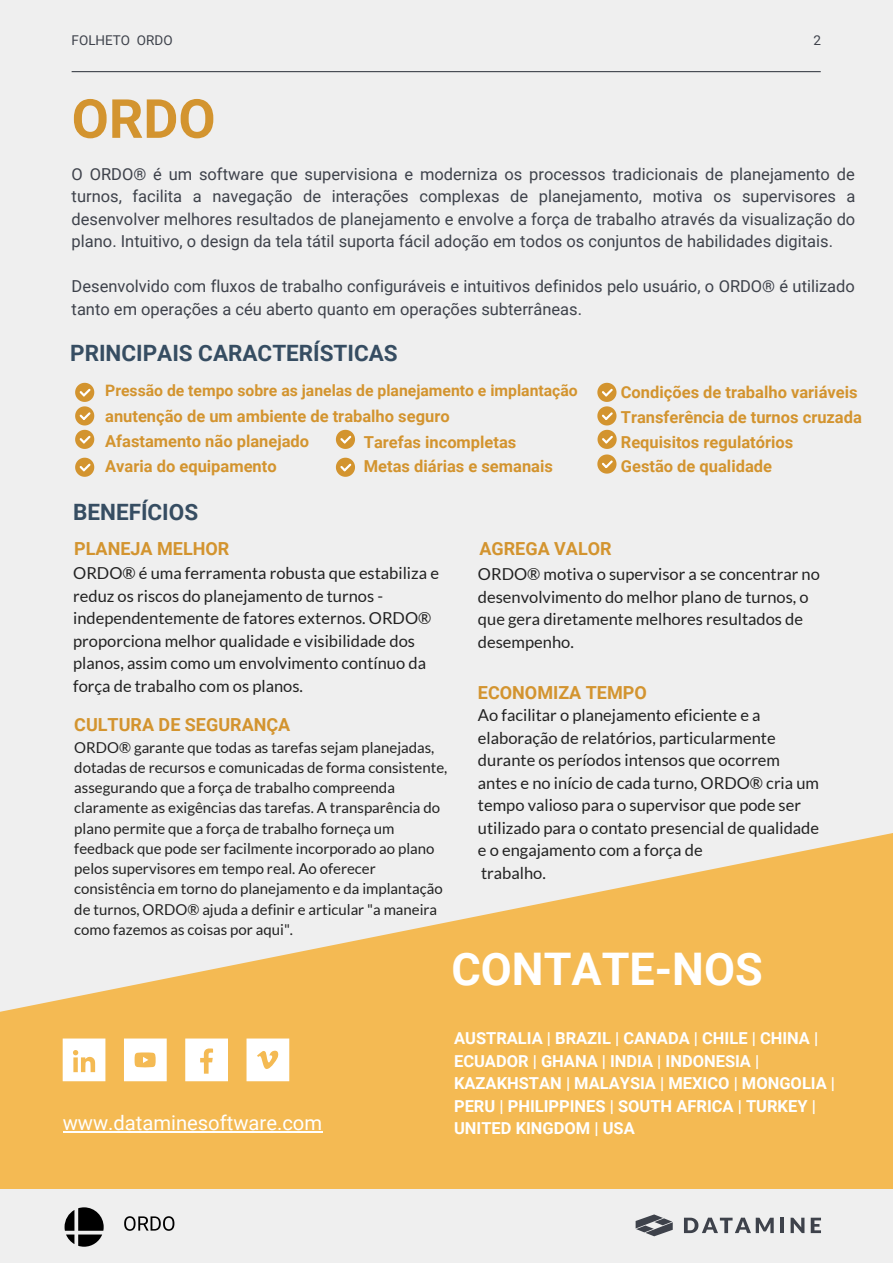
<style>
.page{position:relative;width:893px;height:1264px;background:#fff}
.page>*{position:absolute;margin:0;border:0;box-sizing:border-box;transform-origin:0 0}
.t1{font:700 54px "Roboto";color:#d3942f}
.t2{font:700 45px "Roboto";color:#fff}
.t3{font:700 22.5px "Roboto";color:#364d62}
.t4{font:20.25px "Roboto";color:#fff}
.t5{font:700 18px "Roboto";color:#d3942f}
.t6{font:16.5px/22.5px "Lato";color:#222}
.t7{font:16.5px/22.5px "Roboto";color:#3e424b;text-align:justify}
.t8{font:700 16.5px/24.8px "Roboto";color:#d3942f}
.t9{font:700 16.5px/22.5px "Roboto";color:#fff}
.t10{font:700 15.75px "Roboto";color:#d3942f}
.t11{font:15px/20.2px "Lato";color:#222}
.t12{font:13.5px "Roboto";color:#3e424b}
</style>
<div class="page">
<div style="left:0;top:0;width:892px;height:1262px;background:#efefef"></div>
<svg style="left:0;top:833px;width:892px;height:356px;fill:#f4ba53"></svg>
<hr style="left:72px;top:71px;width:748px;height:1px;background:#3e424b">
<svg style="left:684px;top:1217px;width:89px;height:16px"></svg>
<hr style="left:780px;top:1217px;width:4px;height:15px;background:#3e424b">
<svg style="left:790px;top:1217px;width:14px;height:15px"></svg>
<svg style="left:810px;top:1217px;width:11px;height:15px"></svg>
<svg style="left:635px;top:1214px;width:37px;height:22px"></svg>
<svg style="left:185px;top:1038px;width:43px;height:43px"></svg>
<svg style="left:246px;top:1038px;width:43px;height:43px"></svg>
<svg style="left:63px;top:1038px;width:42px;height:43px"></svg>
<svg style="left:124px;top:1038px;width:43px;height:43px"></svg>
<svg style="left:75px;top:457px;width:19px;height:20px"></svg>
<svg style="left:75px;top:383px;width:19px;height:66px"></svg>
<svg style="left:336px;top:430px;width:19px;height:19px"></svg>
<svg style="left:336px;top:457px;width:19px;height:20px"></svg>
<svg style="left:597px;top:383px;width:19px;height:90px"></svg>
<svg style="left:65px;top:1207px;width:39px;height:39px"></svg>
<svg style="left:124px;top:1216px;width:50px;height:14px"></svg>
<hr style="left:63px;top:1131px;width:259px;height:1px;background:#fff">
<p class="t12" style="left:72px;top:33px;width:102px">FOLHETO ORDO</p>
<p class="t12" style="left:813px;top:33px;width:9px">2</p>
<h1 class="t1" style="left:72px;top:88px;width:145px">ORDO</h1>
<p class="t7" style="left:72px;top:163px;width:785px">O ORDO® é um software que supervisiona e moderniza os processos tradicionais de planejamento de turnos, facilita a navegação de interações complexas de planejamento, motiva os supervisores a desenvolver melhores resultados de planejamento e envolve a força de trabalho através da visualização do plano. Intuitivo, o design da tela tátil suporta fácil adoção em todos os conjuntos de habilidades digitais.</p>
<p class="t7" style="left:72px;top:275px;width:784px">Desenvolvido com fluxos de trabalho configuráveis e intuitivos definidos pelo usuário, o ORDO® é utilizado tanto em operações a céu aberto quanto em operações subterrâneas.</p>
<h3 class="t3" style="left:70px;top:340px;width:329px">PRINCIPAIS CARACTERÍSTICAS</h3>
<p class="t10" style="left:105px;top:381px;width:474px">Pressão de tempo sobre as janelas de planejamento e implantação</p>
<p class="t8" style="left:105px;top:404px;width:346px">anutenção de um ambiente de trabalho seguro<br>Afastamento não planejado<br>Avaria do equipamento</p>
<p class="t8" style="left:364px;top:430px;width:190px">Tarefas incompletas<br>Metas diárias e semanais</p>
<h3 class="t3" style="left:73px;top:498px;width:126px">BENEFÍCIOS</h3>
<p class="t5" style="left:74px;top:538px;width:156px">PLANEJA MELHOR</p>
<p class="t5" style="left:479px;top:538px;width:134px">AGREGA VALOR</p>
<p class="t8" style="left:620px;top:380px;width:242px">Condições de trabalho variáveis<br>Transferência de turnos cruzada<br>Requisitos regulatórios<br>Gestão de qualidade</p>
<p class="t6" style="left:73px;top:562px;width:367px">ORDO® é uma ferramenta robusta que estabiliza e reduz os riscos do planejamento de turnos - independentemente de fatores externos. ORDO® proporciona melhor qualidade e visibilidade dos planos, assim como um envolvimento contínuo da força de trabalho com os planos.</p>
<p class="t5" style="left:74px;top:714px;width:217px">CULTURA DE SEGURANÇA</p>
<p class="t11" style="left:74px;top:736px;width:374px">ORDO® garante que todas as tarefas sejam planejadas, dotadas de recursos e comunicadas de forma consistente, assegurando que a força de trabalho compreenda claramente as exigências das tarefas. A transparência do plano permite que a força de trabalho forneça um feedback que pode ser facilmente incorporado ao plano pelos supervisores em tempo real. Ao oferecer consistência em torno do planejamento e da implantação de turnos, ORDO® ajuda a definir e articular "a maneira como fazemos as coisas por aqui".</p>
<p class="t6" style="left:478px;top:562px;width:343px">ORDO® motiva o supervisor a se concentrar no desenvolvimento do melhor plano de turnos, o que gera diretamente melhores resultados de desempenho.</p>
<p class="t5" style="left:478px;top:682px;width:170px">ECONOMIZA TEMPO</p>
<p class="t6" style="left:478px;top:703px;width:342px">Ao facilitar o planejamento eficiente e a elaboração de relatórios, particularmente durante os períodos intensos que ocorrem antes e no início de cada turno, ORDO® cria um tempo valioso para o supervisor que pode ser utilizado para o contato presencial de qualidade e o engajamento com a força de<br>trabalho.</p>
<h2 class="t2" style="left:451px;top:942px;width:313px">CONTATE-NOS</h2>
<p class="t9" style="left:454px;top:1027px;width:382px">AUSTRALIA | BRAZIL | CANADA | CHILE | CHINA | ECUADOR | GHANA | INDIA | INDONESIA | KAZAKHSTAN | MALAYSIA | MEXICO | MONGOLIA | PERU | PHILIPPINES | SOUTH AFRICA | TURKEY |</p>
<p class="t4" style="left:63px;top:1111px;width:261px">www.dataminesoftware.com</p>
<p class="t9" style="left:454px;top:1117px;width:182px">UNITED KINGDOM | USA</p>
</div>
